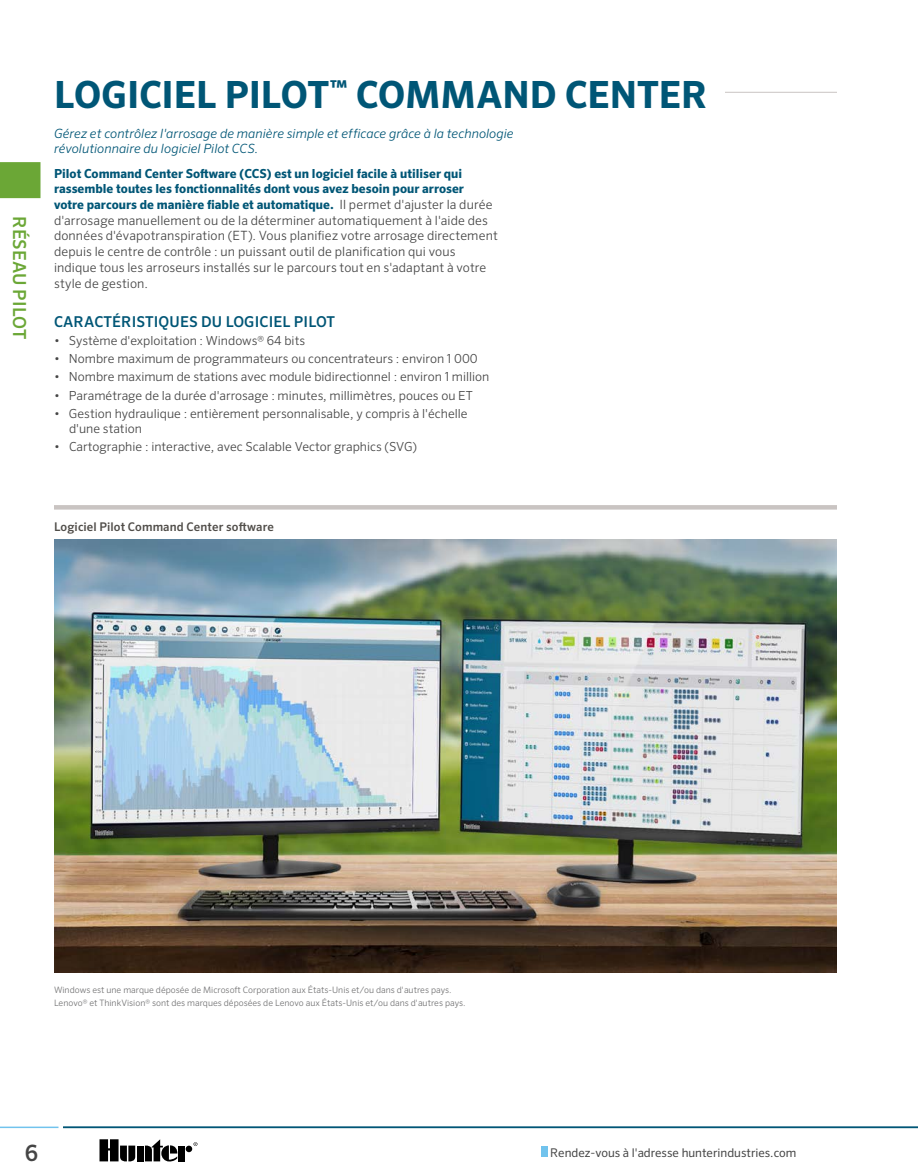
<style>
.page{position:relative;width:918px;height:1175px;background:#fff}
.page>*{position:absolute;margin:0;border:0;box-sizing:border-box;transform-origin:0 0}
.t1{font:700 37.5px "Sero Pro";letter-spacing:-.005em;color:#005676}
.t2{font:500 22.5px "Sero Pro";color:#454545}
.t3{font:500 18px "Sero Pro";letter-spacing:.01em;color:#6ba736}
.t4{font:500 15px "Sero Pro";letter-spacing:.01em;color:#005676}
.t5{font:300 12.75px/15.8px "Sero Pro";letter-spacing:.01em;color:#454545}
.t6{font:italic 300 12.75px/15px "Sero Pro";letter-spacing:.005em;color:#005676}
.t7{font:300 12.45px/15px "Sero Pro";color:#454545}
.t8{font:700 12.45px/15.3px "Sero Pro";color:#005676}
.t9{font:12px "Sero Pro";color:#454545}
.t10{font:500 12px "Sero Pro";letter-spacing:.01em;color:#504d49}
.t11{font:300 8.85px/13px "Sero Pro";color:#727273}
.s1{font-weight:300;font-size:12.75px;color:#454545}
</style>
<div class="page">
<div style="left:541px;top:1146px;width:7px;height:10px;background:#71c3ed"></div>
<hr style="left:63px;top:1126px;width:855px;height:2px;background:#005676">
<hr style="left:0;top:1126px;width:58px;height:2px;background:#71c3ed">
<svg style="left:194px;top:1142px;width:3px;height:4px"></svg>
<div style="left:137px;top:1145px;width:7px;height:16px;background:#000"></div>
<div style="left:186px;top:1145px;width:6px;height:7px;background:#000;border-radius:50%"></div>
<div style="left:178px;top:1145px;width:7px;height:16px;background:#000"></div>
<svg style="left:145px;top:1139px;width:32px;height:22px"></svg>
<svg style="left:100px;top:1139px;width:35px;height:22px"></svg>
<div style="left:0;top:162px;width:40px;height:36px;background:#6ba736"></div>
<hr style="left:54px;top:92px;width:783px;height:1px;background:#c9c4c2">
<div style="left:54px;top:35px;width:671px;height:73px;background:#fff"></div>
<img style="left:54px;top:539px;width:783px;height:433px">
<hr style="left:54px;top:505px;width:783px;height:4px;background:#c9c4c2">
<h1 class="t1" style="left:54px;top:72px;width:655px">LOGICIEL PILOT<sup>™</sup> COMMAND CENTER</h1>
<h3 class="t3" style="left:30px;top:216px;width:124px;rotate:90deg">RÉSEAU PILOT</h3>
<p class="t6" style="left:54px;top:126px;width:461px">Gérez et contrôlez l'arrosage de manière simple et efficace grâce à la technologie révolutionnaire du logiciel Pilot CCS.</p>
<p class="t8" style="left:54px;top:166px;width:440px">Pilot Command Center Software (CCS) est un logiciel facile à utiliser qui rassemble toutes les fonctionnalités dont vous avez besoin pour arroser votre parcours de manière fiable et automatique. <span class="s1">Il permet d'ajuster la durée</span></p>
<p class="t5" style="left:54px;top:212px;width:445px">d'arrosage manuellement ou de la déterminer automatiquement à l'aide des données d'évapotranspiration (ET). Vous planifiez votre arrosage directement depuis le centre de contrôle : un puissant outil de planification qui vous indique tous les arroseurs installés sur le parcours tout en s'adaptant à votre style de gestion.</p>
<p class="t4" style="left:54px;top:312px;width:283px">CARACTÉRISTIQUES DU LOGICIEL PILOT</p>
<p class="t7" style="left:54px;top:333px;width:253px">• Système d'exploitation : Windows® 64 bits</p>
<p class="t7" style="left:54px;top:351px;width:425px">• Nombre maximum de programmateurs ou concentrateurs : environ 1 000</p>
<p class="t7" style="left:54px;top:369px;width:437px">• Nombre maximum de stations avec module bidirectionnel : environ 1 million</p>
<p class="t7" style="left:54px;top:388px;width:420px">• Paramétrage de la durée d'arrosage : minutes, millimètres, pouces ou ET</p>
<p class="t7" style="left:69px;top:406px;width:400px;text-indent:-15px">• Gestion hydraulique : entièrement personnalisable, y compris à l'échelle d'une station</p>
<p class="t7" style="left:54px;top:439px;width:365px">• Cartographie : interactive, avec Scalable Vector graphics (SVG)</p>
<p class="t10" style="left:54px;top:520px;width:222px">Logiciel Pilot Command Center software</p>
<p class="t11" style="left:54px;top:982px;width:413px">Windows est une marque déposée de Microsoft Corporation aux États-Unis et/ou dans d'autres pays.<br>Lenovo® et ThinkVision® sont des marques déposées de Lenovo aux États-Unis et/ou dans d'autres pays.</p>
<h2 class="t2" style="left:25px;top:1139px;width:15px">6</h2>
<p class="t9" style="left:550px;top:1145px;width:248px">Rendez-vous à l'adresse hunterindustries.com</p>
</div>
